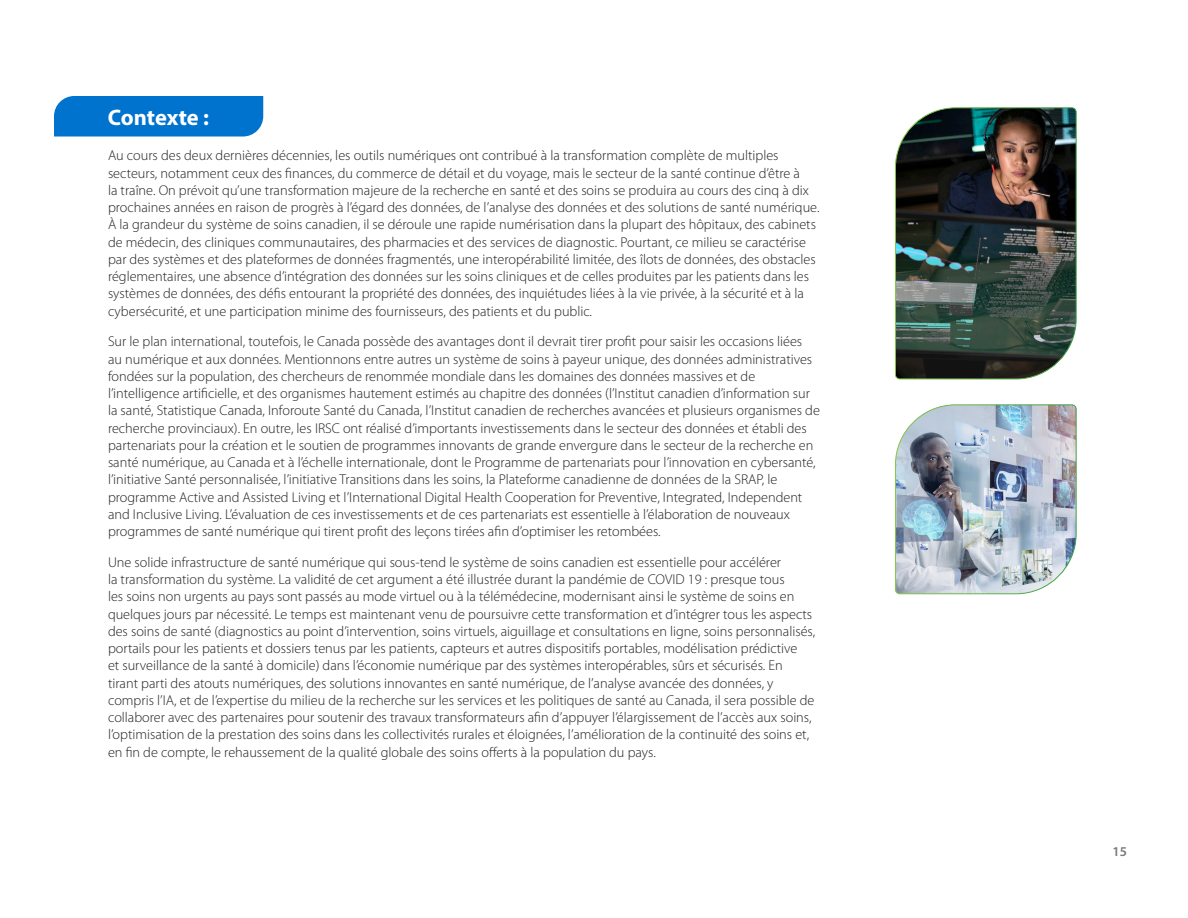
<style>
.page{position:relative;width:1188px;height:918px;background:#fff}
.page>*{position:absolute;margin:0;border:0;box-sizing:border-box;transform-origin:0 0}
.Title_-_Sections_-_W{font:700 22.5px "Myriad Pro";letter-spacing:-.005em;color:#fff}
.Paragraph_basic{font:300 14.25px/17.2px "Myriad Pro";color:#231f20}
.t1{font:600 13.5px "Myriad Pro";color:#76787b}
</style>
<div class="page">
<div style="left:54px;top:96px;width:209px;height:40px;background:#0073cf"></div>
<img style="left:895px;top:108px;width:181px;height:271px">
<img style="left:895px;top:405px;width:181px;height:189px">
<p class="Title_-_Sections_-_W" style="left:108px;top:102px;width:103px">Contexte :</p>
<p class="Paragraph_basic" style="left:108px;top:147px;width:713px">Au cours des deux dernières décennies, les outils numériques ont contribué à la transformation complète de multiples secteurs, notamment ceux des finances, du commerce de détail et du voyage, mais le secteur de la santé continue d’être à<br>la traîne. On prévoit qu’une transformation majeure de la recherche en santé et des soins se produira au cours des cinq à dix prochaines années en raison de progrès à l’égard des données, de l’analyse des données et des solutions de santé numérique.<br>À la grandeur du système de soins canadien, il se déroule une rapide numérisation dans la plupart des hôpitaux, des cabinets de médecin, des cliniques communautaires, des pharmacies et des services de diagnostic. Pourtant, ce milieu se caractérise par des systèmes et des plateformes de données fragmentés, une interopérabilité limitée, des îlots de données, des obstacles réglementaires, une absence d’intégration des données sur les soins cliniques et de celles produites par les patients dans les systèmes de données, des défis entourant la propriété des données, des inquiétudes liées à la vie privée, à la sécurité et à la cybersécurité, et une participation minime des fournisseurs, des patients et du public.</p>
<p class="Paragraph_basic" style="left:108px;top:333px;width:713px">Sur le plan international, toutefois, le Canada possède des avantages dont il devrait tirer profit pour saisir les occasions liées<br>au numérique et aux données. Mentionnons entre autres un système de soins à payeur unique, des données administratives fondées sur la population, des chercheurs de renommée mondiale dans les domaines des données massives et de l’intelligence artificielle, et des organismes hautement estimés au chapitre des données (l’Institut canadien d’information sur la santé, Statistique Canada, Inforoute Santé du Canada, l’Institut canadien de recherches avancées et plusieurs organismes de recherche provinciaux). En outre, les IRSC ont réalisé d’importants investissements dans le secteur des données et établi des partenariats pour la création et le soutien de programmes innovants de grande envergure dans le secteur de la recherche en santé numérique, au Canada et à l’échelle internationale, dont le Programme de partenariats pour l’innovation en cybersanté, l’initiative Santé personnalisée, l’initiative Transitions dans les soins, la Plateforme canadienne de données de la SRAP, le programme Active and Assisted Living et l’International Digital Health Cooperation for Preventive, Integrated, Independent and Inclusive Living. L’évaluation de ces investissements et de ces partenariats est essentielle à l’élaboration de nouveaux programmes de santé numérique qui tirent profit des leçons tirées afin d’optimiser les retombées.</p>
<p class="Paragraph_basic" style="left:108px;top:554px;width:709px">Une solide infrastructure de santé numérique qui sous-tend le système de soins canadien est essentielle pour accélérer<br>la transformation du système. La validité de cet argument a été illustrée durant la pandémie de COVID 19 : presque tous<br>les soins non urgents au pays sont passés au mode virtuel ou à la télémédecine, modernisant ainsi le système de soins en quelques jours par nécessité. Le temps est maintenant venu de poursuivre cette transformation et d’intégrer tous les aspects des soins de santé (diagnostics au point d’intervention, soins virtuels, aiguillage et consultations en ligne, soins personnalisés, portails pour les patients et dossiers tenus par les patients, capteurs et autres dispositifs portables, modélisation prédictive<br>et surveillance de la santé à domicile) dans l’économie numérique par des systèmes interopérables, sûrs et sécurisés. En tirant parti des atouts numériques, des solutions innovantes en santé numérique, de l’analyse avancée des données, y compris l’IA, et de l’expertise du milieu de la recherche sur les services et les politiques de santé au Canada, il sera possible de collaborer avec des partenaires pour soutenir des travaux transformateurs afin d’appuyer l’élargissement de l’accès aux soins, l’optimisation de la prestation des soins dans les collectivités rurales et éloignées, l’amélioration de la continuité des soins et, en fin de compte, le rehaussement de la qualité globale des soins offerts à la population du pays.</p>
<p class="t1" style="left:1113px;top:842px;width:16px">15</p>
</div>
